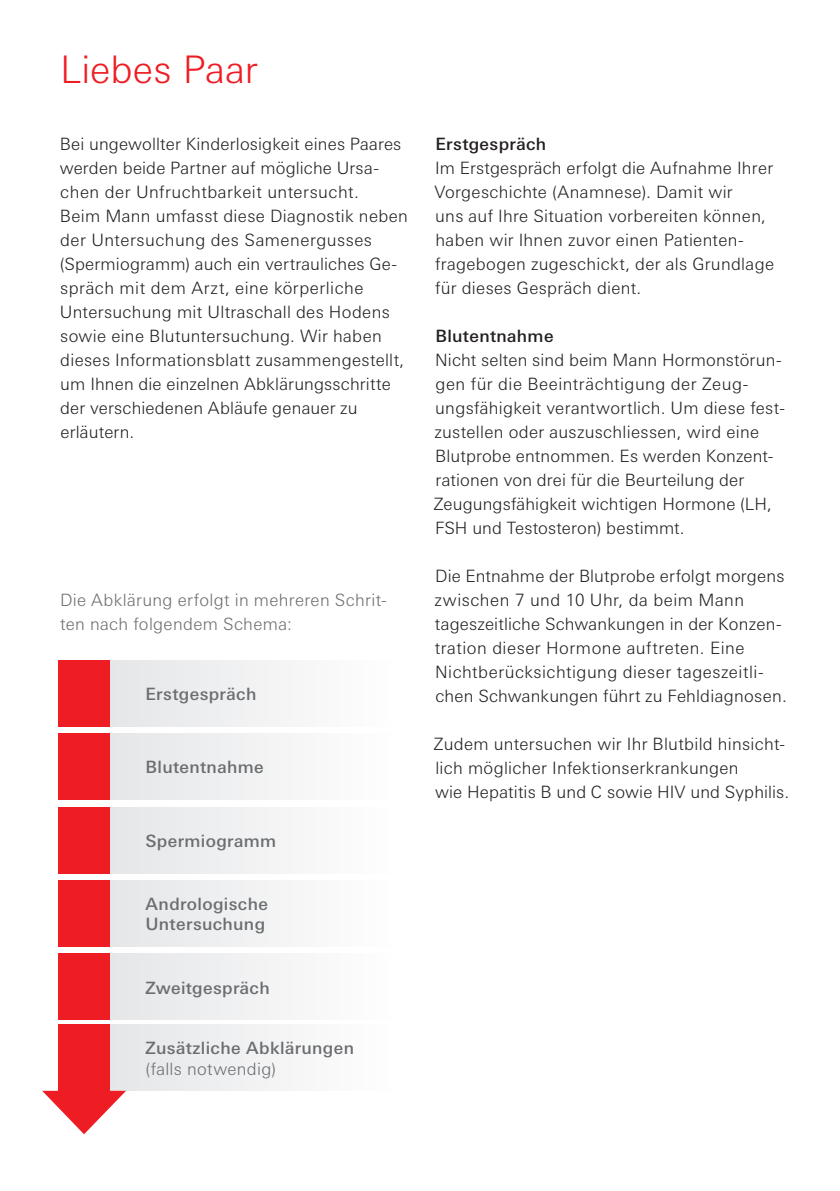
<style>
.page{position:relative;width:840px;height:1191px;background:#fff}
.page>*{position:absolute;margin:0;border:0;box-sizing:border-box;transform-origin:0 0}
.t1{font:300 38px "LT Univers Basic";color:#ee1d23}
.t2{font:300 17px/24px "LT Univers Basic";letter-spacing:.015em;color:#231f20}
.t3{font:500 17px/20.4px "LT Univers Basic";letter-spacing:.02em;color:#6c6d70}
.t4{font:300 17px/24px "LT Univers Basic";letter-spacing:.02em;color:#6c6d70}
.t5{font:500 17px "LT Univers Basic";letter-spacing:.02em;color:#231f20}
</style>
<div class="page">
<div style="left:96px;top:880px;width:295px;height:66px;background:#f1f2f3"></div>
<div style="left:96px;top:953px;width:295px;height:67px;background:#f1f2f3"></div>
<div style="left:96px;top:807px;width:295px;height:66px;background:#f1f2f3"></div>
<div style="left:96px;top:733px;width:295px;height:67px;background:#f1f2f3"></div>
<div style="left:96px;top:660px;width:295px;height:66px;background:#f1f2f3"></div>
<div style="left:96px;top:1024px;width:295px;height:66px;background:#f1f2f3"></div>
<div style="left:58px;top:660px;width:51px;height:66px;background:#ee1d23"></div>
<div style="left:58px;top:733px;width:51px;height:67px;background:#ee1d23"></div>
<div style="left:58px;top:807px;width:51px;height:66px;background:#ee1d23"></div>
<div style="left:58px;top:880px;width:51px;height:66px;background:#ee1d23"></div>
<div style="left:58px;top:953px;width:51px;height:67px;background:#ee1d23"></div>
<div style="left:58px;top:1024px;width:51px;height:72px;background:#ee1d23"></div>
<svg style="left:42px;top:1090px;width:84px;height:44px"></svg>
<h1 class="t1" style="left:60px;top:47px;width:199px">Liebes Paar</h1>
<p class="t2" style="left:60px;top:131px;width:349px">Bei ungewollter Kinderlosigkeit eines Paares werden beide Partner auf mögliche Ursa&shy;chen der Unfruchtbarkeit untersucht.<br>Beim Mann umfasst diese Diagnostik neben der Untersuchung des Samenergusses (Spermiogramm) auch ein vertrauliches Ge&shy;spräch mit dem Arzt, eine körperliche Untersuchung mit Ultraschall des Hodens sowie eine Blutuntersuchung. Wir haben dieses Informationsblatt zusammengestellt, um Ihnen die einzelnen Abklärungsschritte der verschiedenen Abläufe genauer zu erläutern.</p>
<p class="t5" style="left:435px;top:134px;width:112px">Erstgespräch</p>
<p class="t2" style="left:434px;top:156px;width:341px">Im Erstgespräch erfolgt die Aufnahme Ihrer Vorgeschichte (Anamnese). Damit wir<br>uns auf Ihre Situation vorbereiten können, haben wir Ihnen zuvor einen Patienten&shy;fragebogen zugeschickt, der als Grundlage für dieses Gespräch dient.</p>
<p class="t5" style="left:435px;top:326px;width:120px">Blutentnahme</p>
<p class="t2" style="left:433px;top:348px;width:352px">Nicht selten sind beim Mann Hormonstörun&shy;gen für die Beeinträchtigung der Zeug&shy;ungsfähigkeit verantwortlich. Um diese fest&shy;zustellen oder auszuschliessen, wird eine Blutprobe entnommen. Es werden Konzent&shy;rationen von drei für die Beurteilung der Zeugungsfähigkeit wichtigen Hormone (LH, FSH und Testosteron) bestimmt.</p>
<p class="t2" style="left:434px;top:564px;width:353px">Die Entnahme der Blutprobe erfolgt morgens zwischen 7 und 10 Uhr, da beim Mann tageszeitliche Schwankungen in der Konzen&shy;tration dieser Hormone auftreten. Eine Nichtberücksichtigung dieser tageszeitli&shy;chen Schwankungen führt zu Fehldiagnosen.</p>
<p class="t2" style="left:433px;top:732px;width:356px">Zudem untersuchen wir Ihr Blutbild hinsicht&shy;lich möglicher Infektionserkrankungen<br>wie Hepatitis B und C sowie HIV und Syphilis.</p>
<p class="t4" style="left:60px;top:588px;width:328px">Die Abklärung erfolgt in mehreren Schrit&shy;ten nach folgendem Schema:</p>
<p class="t3" style="left:145px;top:684px;width:112px">Erstgespräch</p>
<p class="t3" style="left:145px;top:757px;width:120px">Blutentnahme</p>
<p class="t3" style="left:145px;top:830px;width:132px">Spermiogramm</p>
<p class="t3" style="left:145px;top:893px;width:124px">Andrologische<br>Untersuchung</p>
<p class="t3" style="left:145px;top:977px;width:126px">Zweitgespräch</p>
<p class="t3" style="left:145px;top:1037px;width:210px">Zusätzliche Abklärungen</p>
<p class="t4" style="left:145px;top:1056px;width:132px">(falls notwendig)</p>
</div>
